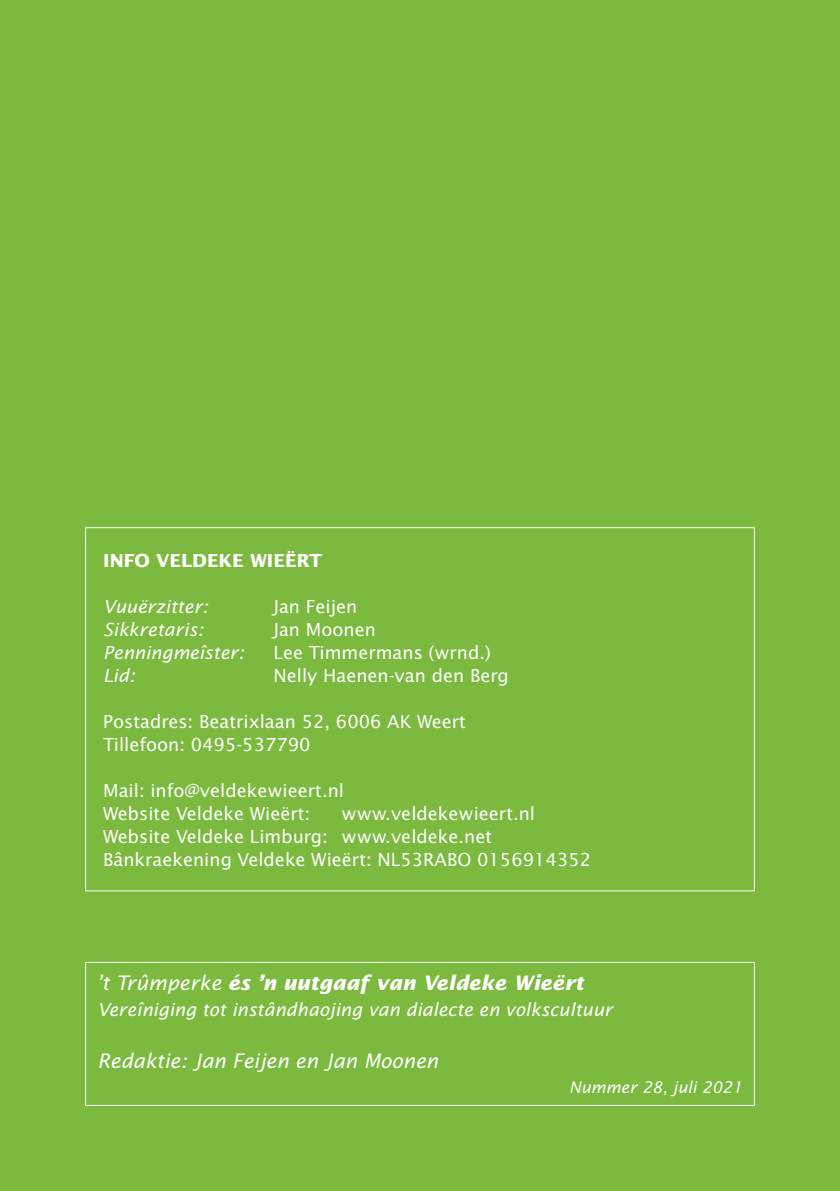
<style>
.page{position:relative;width:840px;height:1191px;background:#fff}
.page>*{position:absolute;margin:0;border:0;box-sizing:border-box;transform-origin:0 0}
.t1{font:italic 700 20px "Lucida Sans Std";color:#fff}
.t2{font:italic 20px "Lucida Sans Std";color:#fff}
.t3{font:18px "Lucida Sans Std";color:#fff}
.t4{font:italic 18px "Lucida Sans Std";color:#fff}
.Koppen{font:700 18px "Lucida Sans Std";color:#fff}
.t5{font:italic 16px "Lucida Sans Std";color:#fff}
.s1{font-weight:400}
</style>
<div class="page">
<div style="left:0;top:0;width:839px;height:1191px;background:#7cb93f"></div>
<div style="left:85px;top:962px;width:669px;height:144px;border:1px solid #fff"></div>
<p class="Koppen" style="left:103px;top:550px;width:221px">INFO VELDEKE WIEËRT</p>
<p class="t4" style="left:103px;top:596px;width:106px">Vuuërzitter:</p>
<p class="t3" style="left:273px;top:596px;width:85px">Jan Feijen</p>
<p class="t4" style="left:103px;top:619px;width:102px">Sikkretaris:</p>
<p class="t3" style="left:273px;top:619px;width:104px">Jan Moonen</p>
<p class="t4" style="left:103px;top:642px;width:142px">Penningmeîster:</p>
<p class="t3" style="left:273px;top:642px;width:219px">Lee Timmermans (wrnd.)</p>
<p class="t4" style="left:103px;top:665px;width:33px">Lid:</p>
<p class="t3" style="left:273px;top:665px;width:236px">Nelly Haenen-van den Berg</p>
<p class="t3" style="left:103px;top:711px;width:364px">Postadres: Beatrixlaan 52, 6006 AK Weert</p>
<p class="t3" style="left:103px;top:734px;width:209px">Tillefoon: 0495-537790</p>
<p class="t3" style="left:103px;top:780px;width:242px">Mail: info@veldekewieert.nl</p>
<p class="t3" style="left:103px;top:803px;width:208px">Website Veldeke Wieërt:</p>
<p class="t3" style="left:341px;top:803px;width:195px">www.veldekewieert.nl</p>
<p class="t3" style="left:103px;top:826px;width:390px">Website Veldeke Limburg: www.veldeke.net</p>
<p class="t3" style="left:103px;top:849px;width:489px">Bânkraekening Veldeke Wieërt: NL53RABO 0156914352</p>
<p class="t1" style="left:97px;top:971px;width:487px"><span class="s1">’t Trûmperke</span> és ’n uutgaaf van Veldeke Wieërt</p>
<p class="t4" style="left:97px;top:998px;width:516px">Vereîniging tot instândhaojing van dialecte en volkscultuur</p>
<p class="t2" style="left:97px;top:1049px;width:342px">Redaktie: Jan Feijen en Jan Moonen</p>
<p class="t5" style="left:569px;top:1078px;width:175px">Nummer 28, juli 2021</p>
</div>
